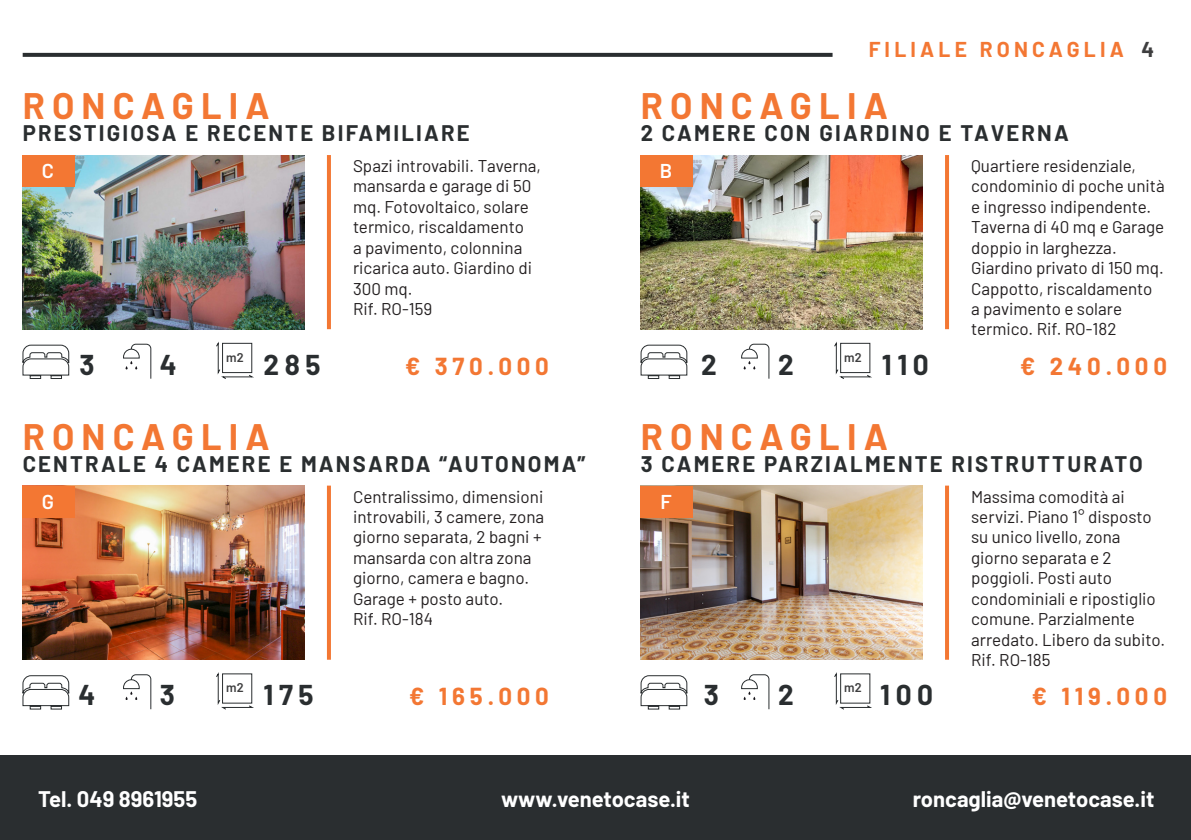
<style>
.page{position:relative;width:1191px;height:840px;background:#fff}
.page>*{position:absolute;margin:0;border:0;box-sizing:border-box;transform-origin:0 0}
.t1{font:700 36px "Barlow";letter-spacing:.2em;color:#f37733}
.t2{font:700 28px "Barlow";letter-spacing:.2em;color:#2a2e30}
.t3{font:700 24px "Barlow";letter-spacing:.2em;color:#f37733}
.t4{font:700 22px "Barlow";letter-spacing:.1em;color:#2a2e30}
.t5{font:700 22px "Barlow";color:#fff}
.t6{font:700 21px "Barlow";letter-spacing:.2em;color:#f37733}
.t7{font:600 20px "Barlow";color:#fff}
.t8{font:17px/20.4px "Barlow";color:#231f20}
.t9{font:600 12.6px "Barlow";color:#3e3e3f}
.s1{color:#3e3e3f}
</style>
<div class="page">
<svg style="left:23px;top:53px;width:809px;height:4px;background:#303436"></svg>
<div style="left:0;top:755px;width:1191px;height:84px;background:#2a2e30"></div>
<hr style="left:327px;top:155px;width:4px;height:174px;background:#f37733">
<hr style="left:945px;top:155px;width:4px;height:174px;background:#f37733">
<hr style="left:327px;top:485px;width:4px;height:174px;background:#f37733">
<hr style="left:945px;top:485px;width:4px;height:174px;background:#f37733">
<svg style="left:216px;top:341px;width:38px;height:38px"></svg>
<svg style="left:123px;top:343px;width:29px;height:36px"></svg>
<svg style="left:22px;top:344px;width:48px;height:35px"></svg>
<svg style="left:834px;top:341px;width:38px;height:38px"></svg>
<svg style="left:741px;top:343px;width:29px;height:36px"></svg>
<svg style="left:640px;top:344px;width:47px;height:35px"></svg>
<svg style="left:216px;top:672px;width:38px;height:38px"></svg>
<svg style="left:123px;top:674px;width:29px;height:35px"></svg>
<svg style="left:22px;top:675px;width:48px;height:35px"></svg>
<svg style="left:834px;top:672px;width:38px;height:38px"></svg>
<svg style="left:741px;top:674px;width:29px;height:35px"></svg>
<svg style="left:640px;top:675px;width:47px;height:35px"></svg>
<img style="left:641px;top:485px;width:282px;height:174px">
<div style="left:641px;top:485px;width:52px;height:32px;background:#f37733"></div>
<img style="left:23px;top:485px;width:282px;height:174px">
<div style="left:23px;top:485px;width:52px;height:32px;background:#f37733"></div>
<img style="left:641px;top:155px;width:282px;height:174px">
<div style="left:641px;top:155px;width:52px;height:32px;background:#f37733"></div>
<img style="left:23px;top:155px;width:282px;height:174px">
<div style="left:23px;top:155px;width:52px;height:32px;background:#f37733"></div>
<p class="t1" style="left:23px;top:80px;width:248px">RONCAGLIA</p>
<p class="t4" style="left:23px;top:117px;width:448px">PRESTIGIOSA E RECENTE BIFAMILIARE</p>
<p class="t6" style="left:868px;top:34px;width:287px">FILIALE RONCAGLIA <span class="s1">4</span></p>
<p class="t1" style="left:641px;top:79px;width:248px">RONCAGLIA</p>
<p class="t4" style="left:641px;top:117px;width:429px">2 CAMERE CON GIARDINO E TAVERNA</p>
<p class="t8" style="left:353px;top:154px;width:189px">Spazi introvabili. Taverna, mansarda e garage di 50 mq. Fotovoltaico, solare termico, riscaldamento<br>a pavimento, colonnina ricarica auto. Giardino di<br>300 mq.</p>
<p class="t8" style="left:353px;top:297px;width:81px">Rif. RO-159</p>
<p class="t7" style="left:42px;top:156px;width:14px">C</p>
<p class="t7" style="left:660px;top:156px;width:14px">B</p>
<p class="t8" style="left:971px;top:154px;width:195px">Quartiere residenziale, condominio di poche unità e ingresso indipendente.<br>Taverna di 40 mq e Garage doppio in larghezza.<br>Giardino privato di 150 mq.<br>Cappotto, riscaldamento a pavimento e solare termico. Rif. RO-182</p>
<p class="t9" style="left:226px;top:347px;width:19px">m2</p>
<p class="t9" style="left:844px;top:347px;width:19px">m2</p>
<p class="t2" style="left:79px;top:344px;width:17px">3</p>
<p class="t2" style="left:160px;top:344px;width:18px">4</p>
<p class="t2" style="left:263px;top:344px;width:59px">285</p>
<p class="t3" style="left:405px;top:348px;width:145px">€ 370.000</p>
<p class="t2" style="left:701px;top:343px;width:17px">2</p>
<p class="t2" style="left:778px;top:344px;width:17px">2</p>
<p class="t2" style="left:881px;top:344px;width:49px">110</p>
<p class="t3" style="left:1020px;top:348px;width:148px">€ 240.000</p>
<p class="t1" style="left:23px;top:410px;width:248px">RONCAGLIA</p>
<p class="t1" style="left:641px;top:410px;width:248px">RONCAGLIA</p>
<p class="t4" style="left:23px;top:447px;width:564px">CENTRALE 4 CAMERE E MANSARDA “AUTONOMA”</p>
<p class="t4" style="left:641px;top:447px;width:503px">3 CAMERE PARZIALMENTE RISTRUTTURATO</p>
<p class="t7" style="left:42px;top:486px;width:14px">G</p>
<p class="t8" style="left:353px;top:484px;width:193px">Centralissimo, dimensioni introvabili, 3 camere, zona giorno separata, 2 bagni + mansarda con altra zona giorno, camera e bagno.</p>
<p class="t8" style="left:353px;top:586px;width:152px">Garage + posto auto.</p>
<p class="t8" style="left:353px;top:607px;width:81px">Rif. RO-184</p>
<p class="t7" style="left:660px;top:486px;width:13px">F</p>
<p class="t8" style="left:971px;top:484px;width:196px">Massima comodità ai servizi. Piano 1° disposto su unico livello, zona giorno separata e 2 poggioli. Posti auto condominiali e ripostiglio comune. Parzialmente arredato. Libero da subito.</p>
<p class="t8" style="left:971px;top:648px;width:81px">Rif. RO-185</p>
<p class="t9" style="left:226px;top:678px;width:19px">m2</p>
<p class="t9" style="left:844px;top:678px;width:19px">m2</p>
<p class="t2" style="left:704px;top:674px;width:17px">3</p>
<p class="t2" style="left:778px;top:674px;width:17px">2</p>
<p class="t2" style="left:880px;top:674px;width:55px">100</p>
<p class="t3" style="left:1031px;top:678px;width:137px">€ 119.000</p>
<p class="t2" style="left:79px;top:674px;width:18px">4</p>
<p class="t2" style="left:160px;top:674px;width:17px">3</p>
<p class="t2" style="left:263px;top:674px;width:52px">175</p>
<p class="t3" style="left:409px;top:678px;width:141px">€ 165.000</p>
<p class="t5" style="left:38px;top:782px;width:161px">Tel. 049 8961955</p>
<p class="t5" style="left:912px;top:782px;width:243px">roncaglia@venetocase.it</p>
<p class="t5" style="left:501px;top:782px;width:190px">www.venetocase.it</p>
</div>
